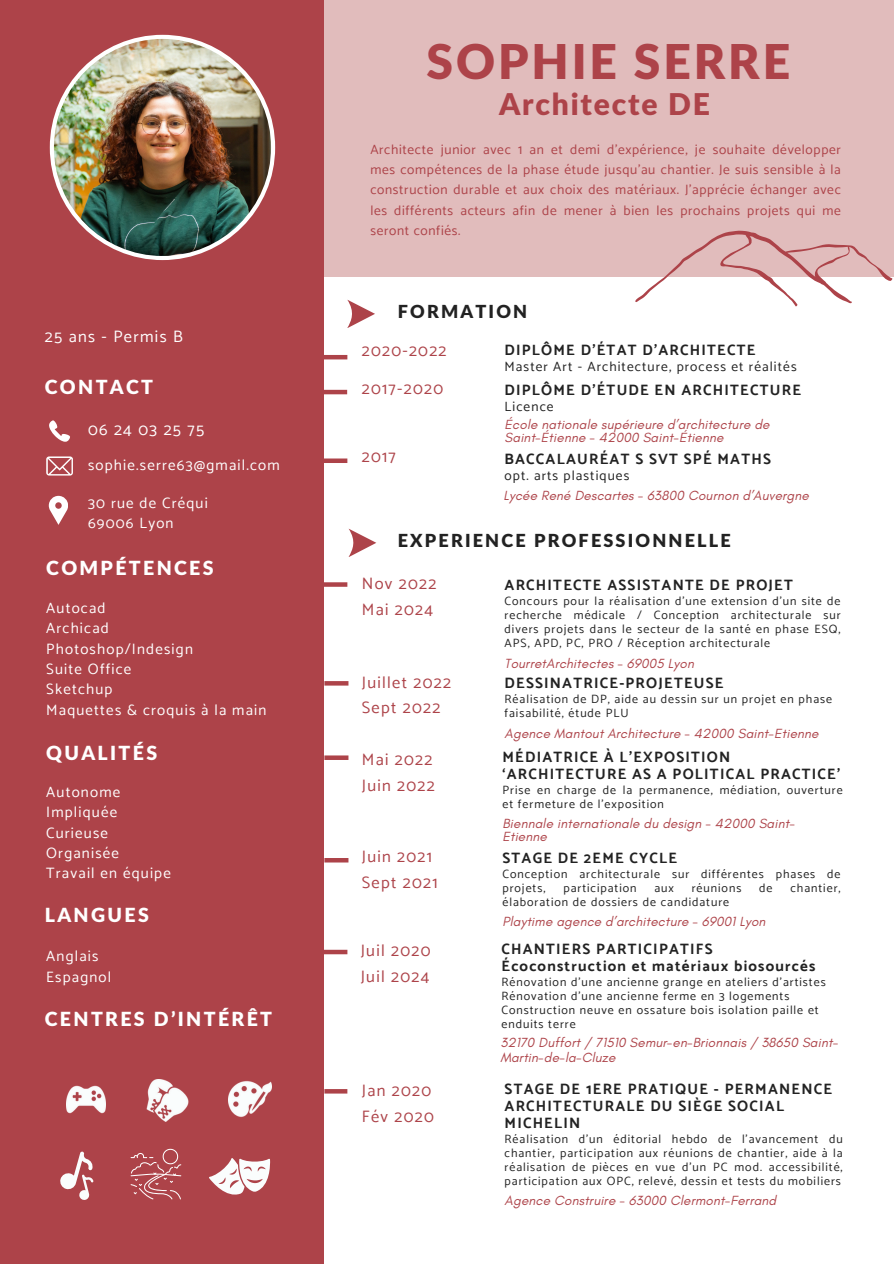
<style>
.page{position:relative;width:894px;height:1264px;background:#fff}
.page>*{position:absolute;margin:0;border:0;box-sizing:border-box;transform-origin:0 0}
.t1{font:900 48px "Lato Latin";letter-spacing:.06em;color:#ad4349}
.t2{font:900 30px "Lato Latin";letter-spacing:.06em;color:#ad4349}
.t3{font:900 19.5px "Lato Latin";letter-spacing:.12em;color:#fff}
.t4{font:900 18px "Lato Latin";letter-spacing:.12em;color:#222}
.t5{font:16.5px/25.8px "Catamaran";letter-spacing:.08em;color:#ad4349}
.t6{font:16.5px "Catamaran";letter-spacing:.08em;color:#fff}
.t7{font:700 15px/17px "Catamaran";letter-spacing:.08em;color:#222}
.t8{font:15px/20.2px "Catamaran";letter-spacing:.08em;color:#fff}
.t9{font:italic 13.5px/13.5px "Glacial Indifference";letter-spacing:.01em;color:#ad4349}
.t10{font:13.5px/20.2px "Catamaran";letter-spacing:.05em;color:#ad4349;text-align:justify}
.t11{font:13.5px "Catamaran";letter-spacing:.08em;color:#222}
.t12{font:12px/14px "Catamaran";letter-spacing:.08em;color:#222}
</style>
<div class="page">
<div style="left:0;top:0;width:893px;height:277px;background:#e1bcbc"></div>
<div style="left:0;top:0;width:324px;height:1263px;background:#ad4349"></div>
<svg style="left:49px;top:420px;width:21px;height:22px"></svg>
<svg style="left:49px;top:496px;width:19px;height:29px"></svg>
<img style="left:50px;top:35px;width:225px;height:225px">
<svg style="left:46px;top:456px;width:27px;height:19px"></svg>
<img style="left:146px;top:1079px;width:42px;height:42px">
<img style="left:66px;top:1085px;width:40px;height:29px">
<img style="left:228px;top:1081px;width:43px;height:36px">
<svg style="left:635px;top:231px;width:258px;height:76px"></svg>
<svg style="left:131px;top:1148px;width:50px;height:51px"></svg>
<svg style="left:209px;top:1158px;width:61px;height:37px"></svg>
<hr style="left:320px;top:355px;width:27px;height:4px;background:#ad4349">
<div style="left:320px;top:582px;width:27px;height:5px;background:#ad4349"></div>
<svg style="left:324px;top:681px;width:24px;height:4px"></svg>
<div style="left:324px;top:755px;width:24px;height:5px;background:#ad4349"></div>
<hr style="left:324px;top:858px;width:24px;height:4px;background:#ad4349">
<hr style="left:324px;top:1089px;width:23px;height:4px;background:#ad4349">
<hr style="left:319px;top:390px;width:28px;height:4px;background:#ad4349">
<div style="left:320px;top:458px;width:27px;height:5px;background:#ad4349"></div>
<svg style="left:60px;top:1151px;width:33px;height:49px"></svg>
<svg style="left:347px;top:300px;width:28px;height:28px"></svg>
<svg style="left:348px;top:528px;width:28px;height:29px"></svg>
<div style="left:323px;top:949px;width:24px;height:5px;background:#ad4349"></div>
<h2 class="t6" style="left:45px;top:327px;width:139px">25 ans - Permis B</h2>
<p class="t3" style="left:45px;top:378px;width:110px">CONTACT</p>
<h4 class="t6" style="left:88px;top:419px;width:118px">06 24 03 25 75</h4>
<h4 class="t8" style="left:88px;top:455px;width:193px">sophie.serre63@gmail.com</h4>
<p class="t8" style="left:88px;top:493px;width:121px">30 rue de Créqui<br>69006 Lyon</p>
<p class="t3" style="left:46px;top:559px;width:169px">COMPÉTENCES</p>
<h4 class="t8" style="left:46px;top:598px;width:222px">Autocad<br>Archicad<br>Photoshop/Indesign<br>Suite Office<br>Sketchup<br>Maquettes &amp; croquis à la main</h4>
<h4 class="t3" style="left:46px;top:744px;width:112px">QUALITÉS</h4>
<h2 class="t8" style="left:46px;top:781px;width:126px">Autonome<br>Impliquée<br>Curieuse<br>Organisée<br>Travail en équipe</h2>
<h4 class="t3" style="left:45px;top:906px;width:105px">LANGUES</h4>
<h2 class="t8" style="left:46px;top:946px;width:66px">Anglais<br>Espagnol</h2>
<h2 class="t3" style="left:45px;top:1009px;width:229px">CENTRES D’INTÉRÊT</h2>
<h1 class="t1" style="left:426px;top:40px;width:365px">SOPHIE SERRE</h1>
<h2 class="t2" style="left:499px;top:90px;width:212px">Architecte DE</h2>
<h4 class="t10" style="left:370px;top:139px;width:472px">Architecte junior avec 1 an et demi d’expérience, je souhaite développer mes compétences de la phase étude jusqu’au chantier. Je suis sensible à la construction durable et aux choix des matériaux. J’apprécie échanger avec les différents acteurs afin de mener à bien les prochains projets qui me seront confiés.</h4>
<p class="t4" style="left:397px;top:303px;width:131px">FORMATION</p>
<h2 class="t5" style="left:362px;top:337px;width:86px">2020-2022</h2>
<p class="t5" style="left:362px;top:375px;width:83px">2017-2020</p>
<h2 class="t5" style="left:362px;top:444px;width:36px">2017</h2>
<p class="t7" style="left:504px;top:341px;width:252px">DIPLÔME D’ÉTAT D’ARCHITECTE</p>
<p class="t11" style="left:504px;top:358px;width:293px">Master Art - Architecture, process et réalités</p>
<p class="t7" style="left:504px;top:381px;width:298px">DIPLÔME D’ÉTUDE EN ARCHITECTURE</p>
<p class="t11" style="left:504px;top:398px;width:51px">Licence</p>
<p class="t7" style="left:504px;top:450px;width:268px">BACCALAURÉAT S SVT SPÉ MATHS</p>
<p class="t11" style="left:504px;top:467px;width:126px">opt. arts plastiques</p>
<p class="t9" style="left:504px;top:417px;width:266px">École nationale supérieure d’architecture de<br>Saint-Étienne - 42000 Saint-Étienne</p>
<p class="t9" style="left:503px;top:488px;width:307px">Lycée René Descartes - 63800 Cournon d’Auvergne</p>
<h4 class="t4" style="left:397px;top:532px;width:334px">EXPERIENCE PROFESSIONNELLE</h4>
<h4 class="t5" style="left:362px;top:570px;width:76px">Nov 2022<br>Mai 2024</h4>
<h4 class="t5" style="left:362px;top:669px;width:91px">Juillet 2022<br>Sept 2022</h4>
<h5 class="t5" style="left:362px;top:746px;width:74px">Mai 2022<br>Juin 2022</h5>
<p class="t7" style="left:504px;top:576px;width:290px">ARCHITECTE ASSISTANTE DE PROJET</p>
<p class="t12" style="left:504px;top:594px;width:337px;text-align:justify">Concours pour la réalisation d’une extension d’un site de recherche médicale / Conception architecturale sur divers projets dans le secteur de la santé en phase ESQ, APS, APD, PC, PRO / Réception architecturale</p>
<p class="t7" style="left:504px;top:674px;width:220px">DESSINATRICE-PROJETEUSE</p>
<p class="t12" style="left:504px;top:692px;width:329px">Réalisation de DP, aide au dessin sur un projet en phase faisabilité, étude PLU</p>
<p class="t7" style="left:502px;top:748px;width:339px">MÉDIATRICE À L’EXPOSITION ‘ARCHITECTURE AS A POLITICAL PRACTICE’</p>
<p class="t12" style="left:502px;top:783px;width:341px">Prise en charge de la permanence, médiation, ouverture et fermeture de l’exposition</p>
<p class="t9" style="left:504px;top:656px;width:191px">TourretArchitectes - 69005 Lyon</p>
<p class="t9" style="left:504px;top:726px;width:315px">Agence Mantout Architecture - 42000 Saint-Etienne</p>
<h5 class="t9" style="left:502px;top:816px;width:294px">Biennale internationale du design - 42000 Saint-<br>Etienne</h5>
<h4 class="t5" style="left:362px;top:843px;width:77px">Juin 2021<br>Sept 2021</h4>
<p class="t7" style="left:502px;top:849px;width:176px">STAGE DE 2EME CYCLE</p>
<p class="t12" style="left:502px;top:866px;width:339px">Conception architecturale sur différentes phases de projets,</p>
<p class="t12" style="left:563px;top:880px;width:75px">participation</p>
<p class="t12" style="left:654px;top:880px;width:21px">aux</p>
<p class="t12" style="left:691px;top:880px;width:51px">réunions</p>
<p class="t12" style="left:759px;top:880px;width:15px">de</p>
<p class="t12" style="left:790px;top:880px;width:52px">chantier,</p>
<p class="t12" style="left:502px;top:894px;width:228px">élaboration de dossiers de candidature</p>
<p class="t9" style="left:502px;top:914px;width:264px">Playtime agence d’architecture - 69001 Lyon</p>
<h5 class="t5" style="left:360px;top:937px;width:71px">Juil 2020<br>Juil 2024</h5>
<p class="t7" style="left:501px;top:940px;width:315px">CHANTIERS PARTICIPATIFS<br>Écoconstruction et matériaux biosourcés</p>
<p class="t12" style="left:501px;top:974px;width:326px">Rénovation d’une ancienne grange en ateliers d’artistes Rénovation d’une ancienne ferme en 3 logements Construction neuve en ossature bois isolation paille et enduits terre</p>
<h4 class="t9" style="left:500px;top:1035px;width:339px;line-height:14.7px">32170 Duffort / 71510 Semur-en-Brionnais / 38650 Saint-<br>Martin-de-la-Cluze</h4>
<h5 class="t5" style="left:362px;top:1077px;width:74px">Jan 2020<br>Fév 2020</h5>
<p class="t7" style="left:504px;top:1080px;width:329px">STAGE DE 1ERE PRATIQUE - PERMANENCE<br>ARCHITECTURALE DU SIÈGE SOCIAL<br>MICHELIN</p>
<p class="t12" style="left:504px;top:1131px;width:339px;text-align:justify">Réalisation d’un éditorial hebdo de l’avancement du chantier, participation aux réunions de chantier, aide à la réalisation de pièces en vue d’un PC mod. accessibilité, participation aux OPC, relevé, dessin et tests du mobiliers</p>
<p class="t9" style="left:504px;top:1193px;width:273px">Agence Construire - 63000 Clermont-Ferrand</p>
</div>
